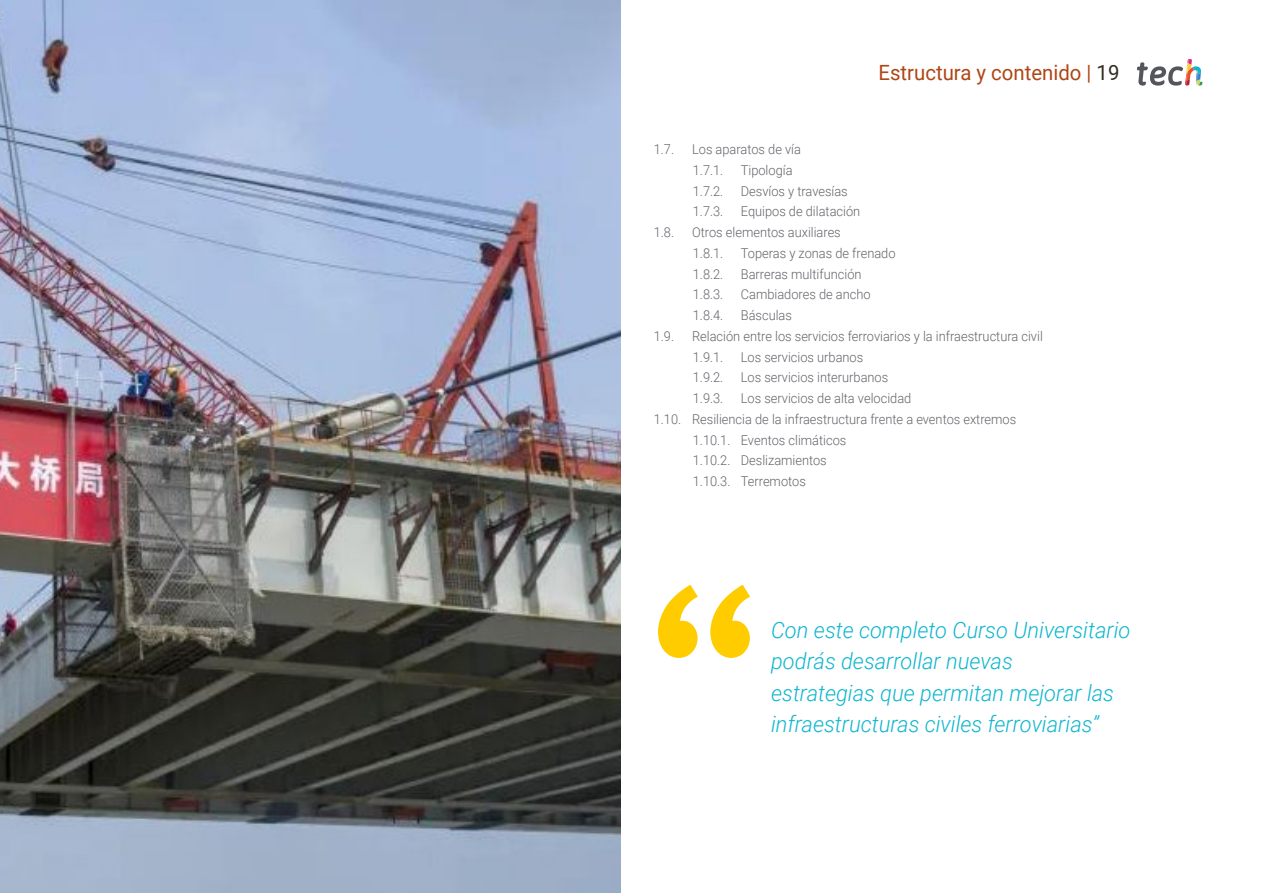
<style>
.page{position:relative;width:1263px;height:893px;background:#fff}
.page>*{position:absolute;margin:0;border:0;box-sizing:border-box;transform-origin:0 0}
.t1{font:italic 300 22.5px/31.5px "Roboto";color:#0fb6cf}
.t2{font:21px "Roboto";color:#ae4615}
.t3{font:300 13.5px/20.7px "Roboto";color:#61646a;scale:.95 1}
.s1{color:#312e20}
</style>
<div class="page">
<img style="left:0;top:0;width:621px;height:893px">
<svg style="left:1137px;top:59px;width:65px;height:27px"></svg>
<svg style="left:658px;top:585px;width:92px;height:73px"></svg>
<h2 class="t2" style="left:878px;top:57px;width:242px">Estructura y contenido | <span class="s1">19</span></h2>
<p class="t3" style="left:654px;top:139px;width:23px">1.7.</p>
<p class="t3" style="left:692px;top:139px;width:116px">Los aparatos de vía<br>1.7.1.</p>
<p class="t3" style="left:741px;top:159px;width:56px">Tipología</p>
<p class="t3" style="left:693px;top:180px;width:34px">1.7.2.</p>
<p class="t3" style="left:741px;top:180px;width:114px">Desvíos y travesías</p>
<p class="t3" style="left:693px;top:201px;width:34px">1.7.3.</p>
<p class="t3" style="left:741px;top:201px;width:127px">Equipos de dilatación</p>
<p class="t3" style="left:654px;top:222px;width:23px">1.8.</p>
<p class="t3" style="left:692px;top:222px;width:158px">Otros elementos auxiliares<br>1.8.1.</p>
<p class="t3" style="left:741px;top:242px;width:164px">Toperas y zonas de frenado</p>
<p class="t3" style="left:693px;top:263px;width:34px">1.8.2.</p>
<p class="t3" style="left:741px;top:263px;width:129px">Barreras multifunción</p>
<p class="t3" style="left:693px;top:284px;width:34px">1.8.3.</p>
<p class="t3" style="left:741px;top:284px;width:138px">Cambiadores de ancho</p>
<p class="t3" style="left:693px;top:305px;width:34px">1.8.4.</p>
<p class="t3" style="left:741px;top:305px;width:55px">Básculas</p>
<p class="t3" style="left:654px;top:325px;width:23px">1.9.</p>
<p class="t3" style="left:692px;top:325px;width:371px">Relación entre los servicios ferroviarios y la infraestructura civil<br>1.9.1.</p>
<p class="t3" style="left:741px;top:346px;width:130px">Los servicios urbanos</p>
<p class="t3" style="left:693px;top:367px;width:34px">1.9.2.</p>
<p class="t3" style="left:741px;top:367px;width:157px">Los servicios interurbanos</p>
<p class="t3" style="left:693px;top:388px;width:34px">1.9.3.</p>
<p class="t3" style="left:741px;top:388px;width:181px">Los servicios de alta velocidad</p>
<p class="t3" style="left:654px;top:408px;width:383px">1.10. Resiliencia de la infraestructura frente a eventos extremos</p>
<p class="t3" style="left:693px;top:429px;width:163px">1.10.1. Eventos climáticos</p>
<p class="t3" style="left:693px;top:450px;width:143px">1.10.2. Deslizamientos</p>
<p class="t3" style="left:693px;top:471px;width:120px">1.10.3. Terremotos</p>
<h1 class="t1" style="left:771px;top:613px;width:361px">Con este completo Curso Universitario podrás desarrollar nuevas<br>estrategias que permitan mejorar las infraestructuras civiles ferroviarias”</h1>
</div>
